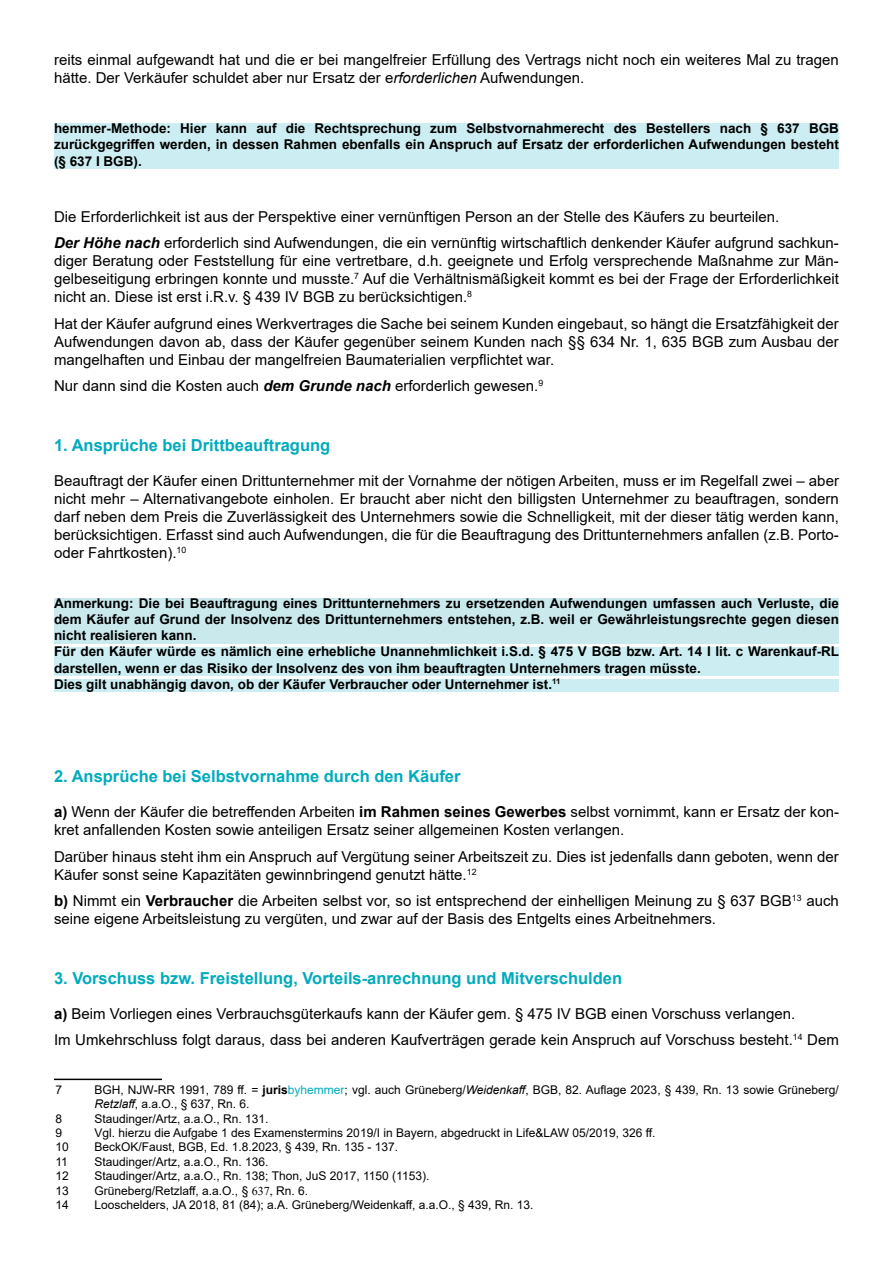
<style>
.page{position:relative;width:893px;height:1263px;background:#fff}
.page>*{position:absolute;margin:0;border:0;box-sizing:border-box;transform-origin:0 0}
.t1{font:700 16.5px "Arial";color:#00abbd}
.t2{font:15px/18px "Arial";color:#000}
.t3{font:700 13.5px/16.2px "Arial";color:#000;text-align:justify}
.t4{font:12px/14.4px "Arial";color:#000}
.s1{font-style:italic}
.s2{font-weight:700;font-style:italic}
.s3{font-weight:700}
.s4{color:#00abbd}
.s5{font-family:"Times New Roman"}
</style>
<div class="page">
<div style="left:54px;top:123px;width:785px;height:45px;background:#cceef2"></div>
<div style="left:54px;top:598px;width:785px;height:45px;background:#c9e9ed"></div>
<div style="left:54px;top:647px;width:785px;height:28px;background:#cceef2"></div>
<div style="left:54px;top:679px;width:785px;height:13px;background:#cceef2"></div>
<hr style="left:54px;top:1078px;width:108px;height:2px;background:#000">
<p class="t2" style="left:54px;top:51px;width:786px">reits einmal aufgewandt hat und die er bei mangelfreier Erfüllung des Vertrags nicht noch ein weiteres Mal zu tragen hätte. Der Verkäufer schuldet aber nur Ersatz der e<span class="s1">rforderlichen</span> Aufwendungen.</p>
<p class="t3" style="left:54px;top:120px;width:786px">hemmer-Methode: Hier kann auf die Rechtsprechung zum Selbstvornahmerecht des Bestellers nach § 637 BGB zurückgegriffen werden, in dessen Rahmen ebenfalls ein Anspruch auf Ersatz der erforderlichen Aufwendungen besteht (§ 637 I BGB).</p>
<p class="t2" style="left:54px;top:203px;width:786px;line-height:26.5px">Die Erforderlichkeit ist aus der Perspektive einer vernünftigen Person an der Stelle des Käufers zu beurteilen.<br><span class="s2">Der Höhe nach</span> erforderlich sind Aufwendungen, die ein vernünftig wirtschaftlich denkender Käufer aufgrund sachkun-</p>
<p class="t2" style="left:54px;top:252px;width:786px;text-align:justify">diger Beratung oder Feststellung für eine vertretbare, d.h. geeignete und Erfolg versprechende Maßnahme zur Män&shy;gelbeseitigung erbringen konnte und musste.<sup>7</sup> Auf die Verhältnismäßigkeit kommt es bei der Frage der Erforderlichkeit nicht an. Diese ist erst i.R.v. § 439 IV BGB zu berücksichtigen.<sup>8</sup></p>
<p class="t2" style="left:54px;top:314px;width:786px;text-align:justify">Hat der Käufer aufgrund eines Werkvertrages die Sache bei seinem Kunden eingebaut, so hängt die Ersatzfähigkeit der Aufwendungen davon ab, dass der Käufer gegenüber seinem Kunden nach §§ 634 Nr. 1, 635 BGB zum Ausbau der mangelhaften und Einbau der mangelfreien Baumaterialien verpflichtet war.</p>
<p class="t2" style="left:54px;top:377px;width:491px">Nur dann sind die Kosten auch <span class="s2">dem Grunde nach</span> erforderlich gewesen.<sup>9</sup></p>
<p class="t1" style="left:54px;top:433px;width:278px">1. Ansprüche bei Drittbeauftragung</p>
<p class="t2" style="left:54px;top:471px;width:786px;text-align:justify">Beauftragt der Käufer einen Drittunternehmer mit der Vornahme der nötigen Arbeiten, muss er im Regelfall zwei – aber nicht mehr – Alternativangebote einholen. Er braucht aber nicht den billigsten Unternehmer zu beauftragen, sondern darf neben dem Preis die Zuverlässigkeit des Unternehmers sowie die Schnelligkeit, mit der dieser tätig werden kann, berücksichtigen. Erfasst sind auch Aufwendungen, die für die Beauftragung des Drittunternehmers anfallen (z.B. Porto&shy;oder Fahrtkosten).<sup>10</sup></p>
<p class="t3" style="left:54px;top:595px;width:787px;text-align:left">Anmerkung: Die bei Beauftragung eines Drittunternehmers zu ersetzenden Aufwendungen umfassen auch Verluste, die dem Käufer auf Grund der Insolvenz des Drittunternehmers entstehen, z.B. weil er Gewährleistungsrechte gegen diesen nicht realisieren kann.<br>Für den Käufer würde es nämlich eine erhebliche Unannehmlichkeit i.S.d. § 475 V BGB bzw. Art. 14 I lit. c Warenkauf-RL darstellen, wenn er das Risiko der Insolvenz des von ihm beauftragten Unternehmers tragen müsste.<br>Dies gilt unabhängig davon, ob der Käufer Verbraucher oder Unternehmer ist.<sup>11</sup></p>
<p class="t1" style="left:54px;top:765px;width:408px">2. Ansprüche bei Selbstvornahme durch den Käufer</p>
<p class="t2" style="left:54px;top:803px;width:786px"><span class="s3">a)</span> Wenn der Käufer die betreffenden Arbeiten <span class="s3">im Rahmen seines Gewerbes</span> selbst vornimmt, kann er Ersatz der kon&shy;kret anfallenden Kosten sowie anteiligen Ersatz seiner allgemeinen Kosten verlangen.</p>
<p class="t2" style="left:54px;top:847px;width:786px">Darüber hinaus steht ihm ein Anspruch auf Vergütung seiner Arbeitszeit zu. Dies ist jedenfalls dann geboten, wenn der<br>Käufer sonst seine Kapazitäten gewinnbringend genutzt hätte.<sup>12</sup></p>
<p class="t2" style="left:54px;top:892px;width:786px"><span class="s3">b)</span> Nimmt ein <span class="s3">Verbraucher</span> die Arbeiten selbst vor, so ist entsprechend der einhelligen Meinung zu § 637 BGB<sup>13</sup> auch seine eigene Arbeitsleistung zu vergüten, und zwar auf der Basis des Entgelts eines Arbeitnehmers.</p>
<p class="t1" style="left:54px;top:966px;width:570px">3. Vorschuss bzw. Freistellung, Vorteils-anrechnung und Mitverschulden</p>
<p class="t2" style="left:54px;top:1000px;width:786px;line-height:26.5px"><span class="s3">a)</span> Beim Vorliegen eines Verbrauchsgüterkaufs kann der Käufer gem. § 475 IV BGB einen Vorschuss verlangen.<br>Im Umkehrschluss folgt daraus, dass bei anderen Kaufverträgen gerade kein Anspruch auf Vorschuss besteht.<sup>14</sup> Dem</p>
<p class="t4" style="left:56px;top:1082px;width:8px">7</p>
<p class="t4" style="left:94px;top:1082px;width:746px">BGH, NJW-RR 1991, 789 ff. = <span class="s3">juris</span><span class="s4">byhemmer</span>; vgl. auch Grüneberg/<span class="s1">Weidenkaff</span>, BGB, 82. Auflage 2023, § 439, Rn. 13 sowie Grüneberg/<br><span class="s1">Retzlaff</span>, a.a.O., § 637, Rn. 6.</p>
<p class="t4" style="left:55px;top:1111px;width:8px">8</p>
<p class="t4" style="left:94px;top:1111px;width:176px">Staudinger/Artz, a.a.O., Rn. 131.</p>
<p class="t4" style="left:55px;top:1125px;width:8px">9</p>
<p class="t4" style="left:94px;top:1125px;width:562px">Vgl. hierzu die Aufgabe 1 des Examenstermins 2019/I in Bayern, abgedruckt in Life&amp;LAW 05/2019, 326 ff.</p>
<p class="t4" style="left:55px;top:1140px;width:15px">10</p>
<p class="t4" style="left:94px;top:1140px;width:305px">BeckOK/Faust, BGB, Ed. 1.8.2023, § 439, Rn. 135 - 137.</p>
<p class="t4" style="left:55px;top:1154px;width:14px">11</p>
<p class="t4" style="left:94px;top:1154px;width:176px">Staudinger/Artz, a.a.O., Rn. 136.</p>
<p class="t4" style="left:55px;top:1169px;width:15px">12</p>
<p class="t4" style="left:94px;top:1169px;width:336px">Staudinger/Artz, a.a.O., Rn. 138; Thon, JuS 2017, 1150 (1153).</p>
<p class="t4" style="left:55px;top:1183px;width:15px">13</p>
<p class="t4" style="left:94px;top:1183px;width:215px">Grüneberg/Retzlaff, a.a.O., § <span class="s5">637,</span> Rn. 6.</p>
<p class="t4" style="left:55px;top:1197px;width:15px">14</p>
<p class="t4" style="left:94px;top:1197px;width:441px">Looschelders, JA 2018, 81 (84); a.A. Grüneberg/Weidenkaff, a.a.O., § 439, Rn. 13.</p>
</div>
